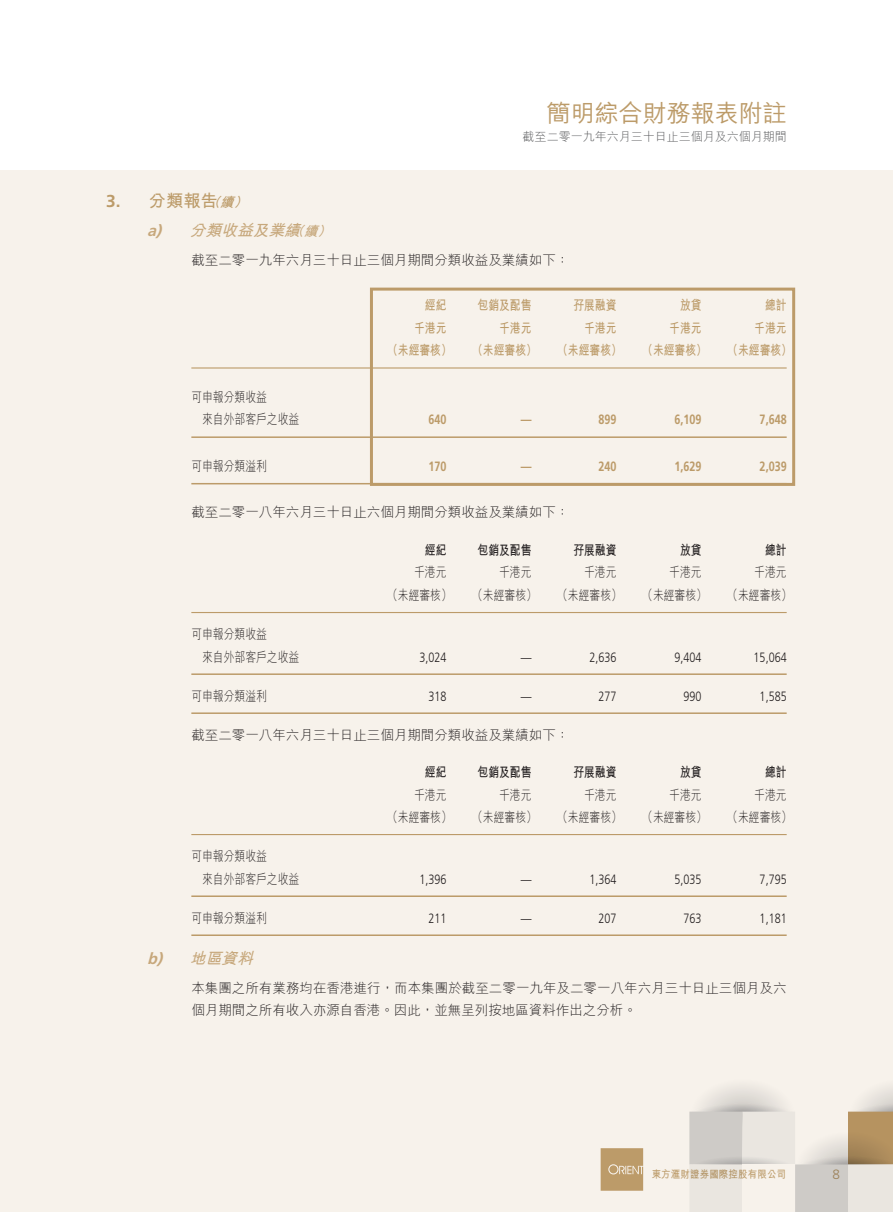
<style>
.page{position:relative;width:893px;height:1212px;background:#fff}
.page>*{position:absolute;margin:0;border:0;box-sizing:border-box;transform-origin:0 0}
.Heading_1{font:500 24px "M Hei HK";color:#bc9b69}
.Subhead_1{font:700 17.25px "M Hei HK";color:#bc9b69}
.Subhead_1-2{font:700 17.25px "Frutiger LT Std";color:#bc9b69}
.Subhead_2{font:italic 700 15.75px "M Hei HK";color:#c7a87c}
.Subhead_2-2{font:italic 700 15.75px "Frutiger LT Std";color:#c7a87c}
.Body{font:300 13.5px/22.5px "M Hei HK";color:#231f20}
.Body-2{font:300 13.5px "M Hei HK";color:#231f20;scale:.8 1}
.Body-3{font:300 13.5px "Frutiger LT Std";color:#231f20;scale:.8 1}
.Body-4{font:700 13.5px "M Hei HK";color:#bc9b69;scale:.8 1}
.Body-5{font:700 13.5px "Frutiger LT Std";color:#bc9b69;scale:.8 1}
.Body-6{font:700 13.5px "M Hei HK";color:#231f20;scale:.8 1}
.Subhead_1-3{font:italic 700 13.5px "M Hei HK";color:#bc9b69}
.Subhead_2-3{font:italic 700 13.5px "M Hei HK";color:#c7a87c}
.t1{font:300 13.5px "Frutiger LT Std";color:#bc9b69}
.Date{font:300 12px "M Hei HK";color:#57585a}
.t2{font:700 10.5px "M Hei HK";letter-spacing:.015em;color:#bc9b69;scale:.9 1}
</style>
<div class="page">
<div style="left:0;top:0;width:893px;height:1212px;background:linear-gradient(to bottom,#fbf9f5,#f5eee6)"></div>
<div style="left:689px;top:1164px;width:53px;height:48px;background:#eae6e0"></div>
<svg style="left:690px;top:1078px;width:203px;height:87px;background:#dfd7cb"></svg>
<div style="left:795px;top:1164px;width:53px;height:48px;background:#cecbc7"></div>
<div style="left:848px;top:1164px;width:45px;height:48px;background:#eae6e0"></div>
<div style="left:742px;top:1164px;width:53px;height:48px;background:#f7f2eb"></div>
<div style="left:370px;top:288px;width:425px;height:198px;border:3px solid #bc9b69"></div>
<hr style="left:191px;top:367px;width:596px;height:2px;background:#bc9b69">
<hr style="left:191px;top:436px;width:596px;height:2px;background:#bc9b69">
<hr style="left:191px;top:483px;width:596px;height:1px;background:#bc9b69">
<hr style="left:191px;top:612px;width:596px;height:1px;background:#bc9b69">
<hr style="left:191px;top:673px;width:596px;height:2px;background:#bc9b69">
<hr style="left:191px;top:712px;width:596px;height:2px;background:#bc9b69">
<hr style="left:191px;top:834px;width:596px;height:1px;background:#bc9b69">
<hr style="left:191px;top:895px;width:596px;height:2px;background:#bc9b69">
<hr style="left:191px;top:934px;width:596px;height:2px;background:#bc9b69">
<p class="Subhead_1-2" style="left:106px;top:191px;width:16px">3.</p>
<p class="Subhead_1" style="left:149px;top:188px;width:70px">分類報告</p>
<p class="Subhead_1-3" style="left:207px;top:192px;width:20px">（</p>
<p class="Subhead_1-3" style="left:234px;top:192px;width:20px">(</p>
<p class="Subhead_1-3" style="left:220px;top:192px;width:20px">續</p>
<p class="Subhead_2-2" style="left:147px;top:222px;width:21px">)a</p>
<p class="Subhead_2" style="left:190px;top:219px;width:117px">分類收益及業績</p>
<p class="Subhead_2-3" style="left:291px;top:222px;width:20px">（</p>
<p class="Subhead_2-3" style="left:318px;top:222px;width:20px">(</p>
<p class="Subhead_2-3" style="left:304px;top:222px;width:20px">續</p>
<p class="Heading_1" style="left:547px;top:96px;width:241px">簡明綜合財務報表附註</p>
<p class="Date" style="left:523px;top:130px;width:266px">截至二零一九年六月三十日止三個月及六個月期間</p>
<p class="Subhead_2-2" style="left:157px;top:949px;width:12px">)</p>
<p class="Subhead_2-2" style="left:147px;top:949px;width:16px">b</p>
<p class="Body" style="left:191px;top:249px;width:379px">截至二零一九年六月三十日止三個月期間分類收益及業績如下：</p>
<p class="Body-4" style="left:425px;top:296px;width:29px">經紀</p>
<p class="Body-4" style="left:477px;top:296px;width:69px">包銷及配售</p>
<p class="Body-4" style="left:573px;top:296px;width:55px">孖展融資</p>
<p class="Body-4" style="left:680px;top:296px;width:28px">放貸</p>
<p class="Body-4" style="left:765px;top:296px;width:29px">總計</p>
<p class="Body-4" style="left:414px;top:318px;width:42px">千港元</p>
<p class="Body-4" style="left:499px;top:318px;width:42px">千港元</p>
<p class="Body-4" style="left:584px;top:318px;width:42px">千港元</p>
<p class="Body-4" style="left:669px;top:318px;width:42px">千港元</p>
<p class="Body-4" style="left:754px;top:318px;width:42px">千港元</p>
<p class="Body-4" style="left:387px;top:341px;width:83px">（未經審核）</p>
<p class="Body-4" style="left:472px;top:341px;width:83px">（未經審核）</p>
<p class="Body-4" style="left:557px;top:341px;width:83px">（未經審核）</p>
<p class="Body-4" style="left:642px;top:341px;width:82px">（未經審核）</p>
<p class="Body-4" style="left:727px;top:341px;width:83px">（未經審核(</p>
<p class="Body-2" style="left:191px;top:390px;width:96px">可申報分類收益</p>
<p class="Body-2" style="left:202px;top:413px;width:123px">來自外部客戶之收益</p>
<p class="Body-5" style="left:428px;top:412px;width:24px">640</p>
<p class="Body-5" style="left:521px;top:412px;width:15px">—</p>
<p class="Body-5" style="left:599px;top:412px;width:24px">899</p>
<p class="Body-5" style="left:675px;top:412px;width:35px">6,109</p>
<p class="Body-5" style="left:760px;top:412px;width:35px">7,648</p>
<p class="Body-2" style="left:191px;top:459px;width:96px">可申報分類溢利</p>
<p class="Body" style="left:191px;top:501px;width:379px">截至二零一八年六月三十日止六個月期間分類收益及業績如下：</p>
<p class="Body-5" style="left:428px;top:458px;width:24px">170</p>
<p class="Body-5" style="left:521px;top:458px;width:15px">—</p>
<p class="Body-5" style="left:599px;top:458px;width:24px">240</p>
<p class="Body-5" style="left:675px;top:458px;width:35px">1,629</p>
<p class="Body-5" style="left:760px;top:458px;width:35px">2,039</p>
<p class="Body-6" style="left:425px;top:540px;width:28px">經紀</p>
<p class="Body-6" style="left:477px;top:540px;width:69px">包銷及配售</p>
<p class="Body-6" style="left:573px;top:540px;width:55px">孖展融資</p>
<p class="Body-6" style="left:680px;top:540px;width:29px">放貸</p>
<p class="Body-6" style="left:765px;top:540px;width:29px">總計</p>
<p class="Body-2" style="left:414px;top:566px;width:42px">千港元</p>
<p class="Body-2" style="left:499px;top:566px;width:42px">千港元</p>
<p class="Body-2" style="left:584px;top:566px;width:42px">千港元</p>
<p class="Body-2" style="left:669px;top:566px;width:42px">千港元</p>
<p class="Body-2" style="left:754px;top:566px;width:42px">千港元</p>
<p class="Body-2" style="left:387px;top:588px;width:83px">（未經審核）</p>
<p class="Body-2" style="left:472px;top:588px;width:83px">（未經審核）</p>
<p class="Body-2" style="left:557px;top:588px;width:83px">（未經審核）</p>
<p class="Body-2" style="left:642px;top:588px;width:83px">（未經審核）</p>
<p class="Body-2" style="left:727px;top:588px;width:83px">（未經審核(</p>
<p class="Body-2" style="left:191px;top:627px;width:96px">可申報分類收益</p>
<p class="Body-2" style="left:202px;top:650px;width:123px">來自外部客戶之收益</p>
<p class="Body-3" style="left:419px;top:649px;width:35px">3,024</p>
<p class="Body-3" style="left:521px;top:649px;width:15px">—</p>
<p class="Body-3" style="left:590px;top:649px;width:35px">2,636</p>
<p class="Body-3" style="left:675px;top:649px;width:35px">9,404</p>
<p class="Body-3" style="left:754px;top:649px;width:43px">15,064</p>
<p class="Body-2" style="left:191px;top:689px;width:96px">可申報分類溢利</p>
<p class="Body" style="left:191px;top:723px;width:379px">截至二零一八年六月三十日止三個月期間分類收益及業績如下：</p>
<p class="Body-3" style="left:428px;top:688px;width:24px">318</p>
<p class="Body-3" style="left:521px;top:688px;width:15px">—</p>
<p class="Body-3" style="left:599px;top:688px;width:24px">277</p>
<p class="Body-3" style="left:684px;top:688px;width:24px">990</p>
<p class="Body-3" style="left:760px;top:688px;width:35px">1,585</p>
<p class="Body-6" style="left:425px;top:762px;width:28px">經紀</p>
<p class="Body-6" style="left:477px;top:762px;width:69px">包銷及配售</p>
<p class="Body-6" style="left:573px;top:762px;width:55px">孖展融資</p>
<p class="Body-6" style="left:680px;top:762px;width:29px">放貸</p>
<p class="Body-6" style="left:765px;top:762px;width:29px">總計</p>
<p class="Body-2" style="left:414px;top:788px;width:42px">千港元</p>
<p class="Body-2" style="left:499px;top:788px;width:42px">千港元</p>
<p class="Body-2" style="left:584px;top:788px;width:42px">千港元</p>
<p class="Body-2" style="left:669px;top:788px;width:42px">千港元</p>
<p class="Body-2" style="left:754px;top:788px;width:42px">千港元</p>
<p class="Body-2" style="left:387px;top:810px;width:83px">（未經審核）</p>
<p class="Body-2" style="left:472px;top:810px;width:83px">（未經審核）</p>
<p class="Body-2" style="left:557px;top:810px;width:83px">（未經審核）</p>
<p class="Body-2" style="left:642px;top:810px;width:83px">（未經審核）</p>
<p class="Body-2" style="left:727px;top:810px;width:83px">（未經審核(</p>
<p class="Body-2" style="left:191px;top:849px;width:96px">可申報分類收益</p>
<p class="Body-2" style="left:202px;top:872px;width:123px">來自外部客戶之收益</p>
<p class="Body-3" style="left:419px;top:871px;width:35px">1,396</p>
<p class="Body-3" style="left:521px;top:871px;width:15px">—</p>
<p class="Body-3" style="left:590px;top:871px;width:35px">1,364</p>
<p class="Body-3" style="left:675px;top:871px;width:35px">5,035</p>
<p class="Body-3" style="left:760px;top:871px;width:35px">7,795</p>
<p class="Body-2" style="left:191px;top:911px;width:96px">可申報分類溢利</p>
<p class="Subhead_2" style="left:190px;top:946px;width:70px">地區資料</p>
<p class="Body-3" style="left:428px;top:910px;width:24px">211</p>
<p class="Body-3" style="left:521px;top:910px;width:15px">—</p>
<p class="Body-3" style="left:599px;top:910px;width:24px">207</p>
<p class="Body-3" style="left:684px;top:910px;width:24px">763</p>
<p class="Body-3" style="left:760px;top:910px;width:35px">1,181</p>
<p class="Body" style="left:191px;top:976px;width:597px">本集團之所有業務均在香港進行，而本集團於截至二零一九年及二零一八年六月三十日止三個月及六個月期間之所有收入亦源自香港。因此，並無呈列按地區資料作出之分析。</p>
<p class="t2" style="left:652px;top:1167px;width:151px">東方滙財證券國際控股有限公司</p>
<p class="t1" style="left:832px;top:1167px;width:9px">8</p>
</div>
